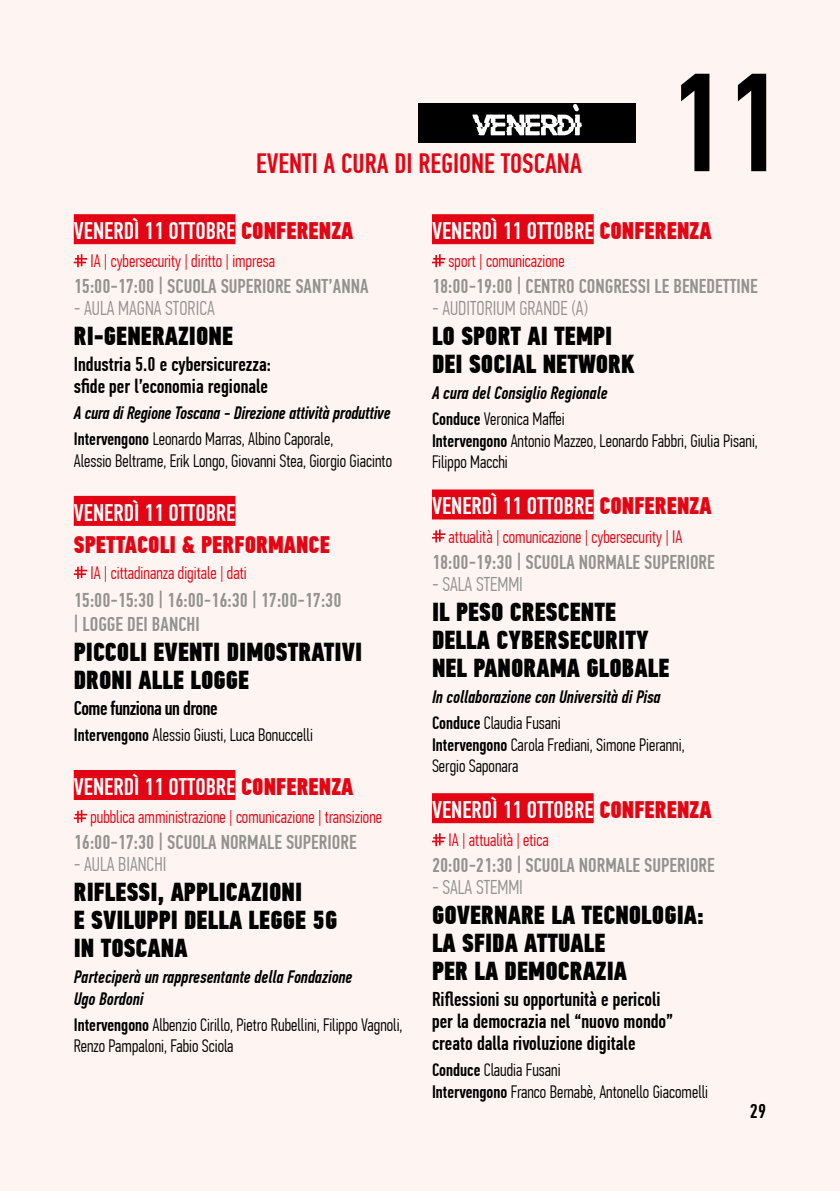
<style>
.page{position:relative;width:840px;height:1191px;background:#fff}
.page>*{position:absolute;margin:0;border:0;box-sizing:border-box;transform-origin:0 0}
.t1{font:500 28px "PF Din Text Comp Pro";color:#e30513}
.t2{font:26px/28px "PF Din Text Comp Pro X Black";color:#000}
.t3{font:500 24px "PF Din Text Comp Pro";color:#fff}
.t4{font:24px "PF Din Text Comp Pro X Black";color:#e30513}
.t5{font:500 20px/24px "PF Din Text Comp Pro";color:#929291}
.t6{font:500 20px/22px "PF Din Text Comp Pro";color:#000}
.t7{font:300 20px "PF Din Text Comp Pro";color:#929291}
.t8{font:500 20px "PF Din Text Comp Pro";letter-spacing:-.025em;color:#000}
.t9{font:300 18px/21.6px "PF Din Text Comp Pro";color:#000}
.t10{font:italic 500 18px/26px "PF Din Text Comp Pro";color:#000}
.t11{font:300 18px "PF Din Text Comp Pro";color:#e30513}
.s1{font-family:"PF Din Text Comp Pro X Black";font-weight:400;color:#e30513}
.s2{font-style:normal}
.s3{font-weight:300;font-style:normal}
.s4{font-weight:500}
</style>
<div class="page">
<div style="left:0;top:0;width:839px;height:1191px;background:#fef5f2"></div>
<div style="left:74px;top:214px;width:161px;height:30px;background:#e30513"></div>
<div style="left:74px;top:496px;width:161px;height:30px;background:#e30513"></div>
<div style="left:74px;top:770px;width:161px;height:30px;background:#e30513"></div>
<svg style="left:74px;top:254px;width:13px;height:13px"></svg>
<svg style="left:74px;top:566px;width:13px;height:13px"></svg>
<svg style="left:74px;top:810px;width:13px;height:13px"></svg>
<div style="left:432px;top:214px;width:161px;height:30px;background:#e30513"></div>
<div style="left:432px;top:489px;width:161px;height:30px;background:#e30513"></div>
<div style="left:432px;top:793px;width:161px;height:30px;background:#e30513"></div>
<svg style="left:432px;top:254px;width:13px;height:13px"></svg>
<svg style="left:432px;top:529px;width:13px;height:13px"></svg>
<svg style="left:432px;top:833px;width:13px;height:13px"></svg>
<svg style="left:681px;top:74px;width:84px;height:97px"></svg>
<div style="left:418px;top:104px;width:217px;height:39px;background:#000"></div>
<svg style="left:472px;top:104px;width:109px;height:31px"></svg>
<h1 class="t1" style="left:256px;top:147px;width:327px">EVENTI A CURA DI REGIONE TOSCANA</h1>
<h3 class="t3" style="left:74px;top:217px;width:281px">VENERDÌ 11 OTTOBRE <span class="s1">CONFERENZA</span></h3>
<p class="t11" style="left:90px;top:251px;width:186px">IA | cybersecurity | diritto | impresa</p>
<p class="t5" style="left:74px;top:275px;width:296px">15:00-17:00 | SCUOLA SUPERIORE SANT’ANNA</p>
<p class="t7" style="left:74px;top:297px;width:142px">- AULA MAGNA STORICA</p>
<h2 class="t2" style="left:74px;top:322px;width:161px">RI-GENERAZIONE</h2>
<p class="t6" style="left:74px;top:354px;width:198px">Industria 5.0 e cybersicurezza: sfide per l’economia regionale</p>
<p class="t10" style="left:74px;top:400px;width:318px">A cura di Regione Toscana - Direzione attività produttive<br><span class="s2">Intervengono</span> <span class="s3">Leonardo Marras, Albino Caporale,</span></p>
<p class="t9" style="left:74px;top:450px;width:319px">Alessio Beltrame, Erik Longo, Giovanni Stea, Giorgio Giacinto</p>
<h3 class="t3" style="left:74px;top:499px;width:163px">VENERDÌ 11 OTTOBRE</h3>
<h3 class="t4" style="left:74px;top:529px;width:257px">SPETTACOLI &amp; PERFORMANCE</h3>
<p class="t11" style="left:90px;top:562px;width:158px">IA | cittadinanza digitale | dati</p>
<p class="t5" style="left:74px;top:588px;width:269px">15:00-15:30 | 16:00-16:30 | 17:00-17:30 | LOGGE DEI BANCHI</p>
<h2 class="t2" style="left:74px;top:638px;width:290px">PICCOLI EVENTI DIMOSTRATIVI<br>DRONI ALLE LOGGE</h2>
<p class="t8" style="left:74px;top:696px;width:145px">Come funziona un drone</p>
<p class="t9" style="left:74px;top:724px;width:240px"><span class="s4">Intervengono</span> Alessio Giusti, Luca Bonuccelli</p>
<h3 class="t3" style="left:74px;top:773px;width:281px">VENERDÌ 11 OTTOBRE <span class="s1">CONFERENZA</span></h3>
<p class="t11" style="left:90px;top:806px;width:293px">pubblica amministrazione | comunicazione | transizione</p>
<p class="t5" style="left:74px;top:830px;width:284px">16:00-17:30 | SCUOLA NORMALE SUPERIORE</p>
<p class="t7" style="left:74px;top:852px;width:94px">- AULA BIANCHI</p>
<h2 class="t2" style="left:74px;top:878px;width:265px">RIFLESSI, APPLICAZIONI<br>E SVILUPPI DELLA LEGGE 5G<br>IN TOSCANA</h2>
<p class="t10" style="left:74px;top:966px;width:280px;line-height:21.6px">Parteciperà un rappresentante della Fondazione<br>Ugo Bordoni</p>
<p class="t9" style="left:74px;top:1013px;width:330px"><span class="s4">Intervengono</span> Albenzio Cirillo, Pietro Rubellini, Filippo Vagnoli,<br>Renzo Pampaloni, Fabio Sciola</p>
<h3 class="t3" style="left:432px;top:217px;width:281px">VENERDÌ 11 OTTOBRE <span class="s1">CONFERENZA</span></h3>
<p class="t11" style="left:448px;top:251px;width:117px">sport | comunicazione</p>
<p class="t5" style="left:432px;top:275px;width:327px">18:00-19:00 | CENTRO CONGRESSI LE BENEDETTINE</p>
<p class="t7" style="left:432px;top:297px;width:157px">- AUDITORIUM GRANDE (A)</p>
<h2 class="t2" style="left:432px;top:322px;width:204px">LO SPORT AI TEMPI<br>DEI SOCIAL NETWORK</h2>
<p class="t10" style="left:432px;top:380px;width:177px">A cura del Consiglio Regionale<br><span class="s2">Conduce</span> <span class="s3">Veronica Maffei</span></p>
<p class="t9" style="left:432px;top:430px;width:327px"><span class="s4">Intervengono</span> Antonio Mazzeo, Leonardo Fabbri, Giulia Pisani,<br>Filippo Macchi</p>
<h3 class="t3" style="left:432px;top:492px;width:281px">VENERDÌ 11 OTTOBRE <span class="s1">CONFERENZA</span></h3>
<p class="t11" style="left:448px;top:526px;width:235px">attualità | comunicazione | cybersecurity | IA</p>
<p class="t5" style="left:432px;top:550px;width:284px">18:00-19:30 | SCUOLA NORMALE SUPERIORE</p>
<p class="t7" style="left:432px;top:572px;width:92px">- SALA STEMMI</p>
<h2 class="t2" style="left:432px;top:598px;width:239px">IL PESO CRESCENTE<br>DELLA CYBERSECURITY<br>NEL PANORAMA GLOBALE</h2>
<p class="t10" style="left:432px;top:683px;width:230px">In collaborazione con Università di Pisa<br><span class="s2">Conduce</span> <span class="s3">Claudia Fusani</span></p>
<p class="t9" style="left:432px;top:733px;width:254px"><span class="s4">Intervengono</span> Carola Frediani, Simone Pieranni,<br>Sergio Saponara</p>
<h3 class="t3" style="left:432px;top:796px;width:281px">VENERDÌ 11 OTTOBRE <span class="s1">CONFERENZA</span></h3>
<p class="t11" style="left:448px;top:829px;width:102px">IA | attualità | etica</p>
<p class="t5" style="left:432px;top:853px;width:284px">20:00-21:30 | SCUOLA NORMALE SUPERIORE</p>
<p class="t7" style="left:432px;top:876px;width:92px">- SALA STEMMI</p>
<h2 class="t2" style="left:432px;top:901px;width:273px">GOVERNARE LA TECNOLOGIA:<br>LA SFIDA ATTUALE<br>PER LA DEMOCRAZIA</h2>
<p class="t6" style="left:432px;top:988px;width:242px">Riflessioni su opportunità e pericoli per la democrazia nel “nuovo mondo” creato dalla rivoluzione digitale</p>
<p class="t9" style="left:432px;top:1059px;width:277px"><span class="s4">Conduce</span> Claudia Fusani<br><span class="s4">Intervengono</span> Franco Bernabè, Antonello Giacomelli</p>
<p class="t6" style="left:749px;top:1100px;width:18px">29</p>
</div>
